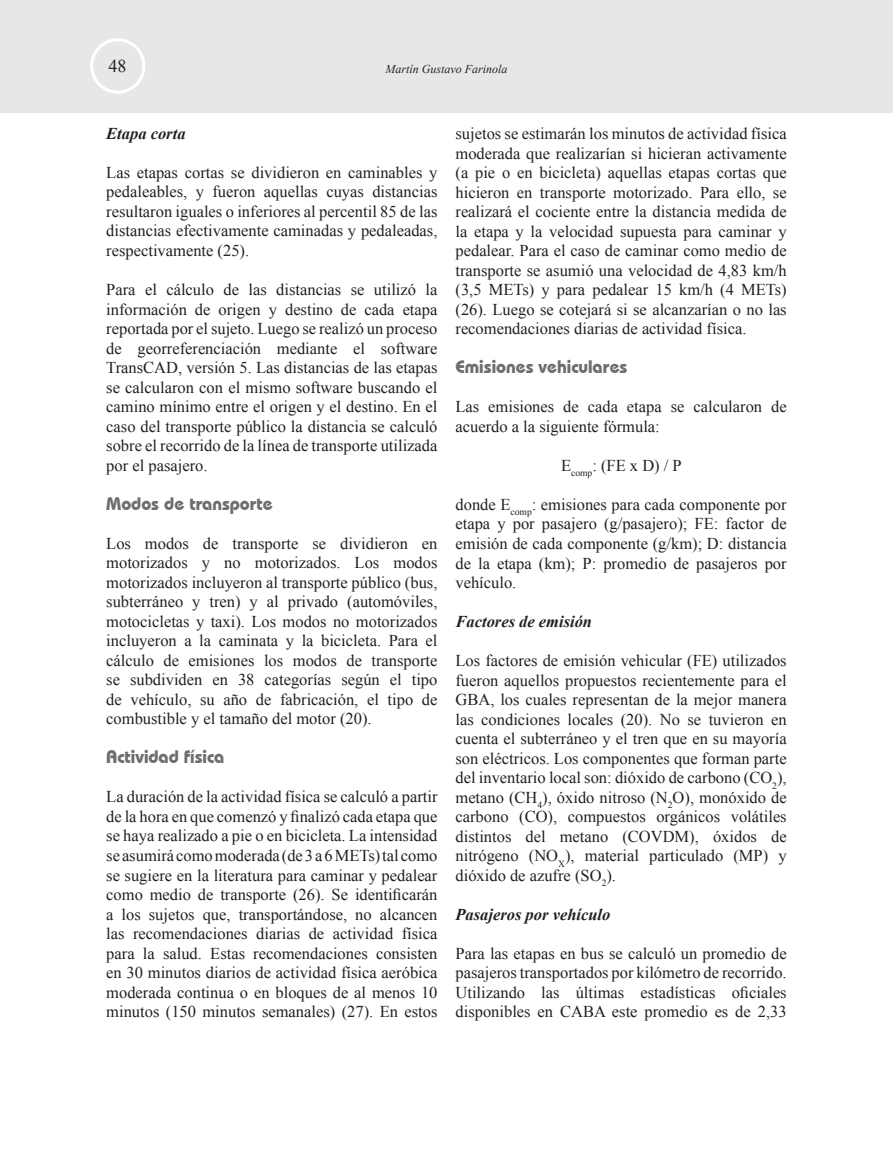
<style>
.page{position:relative;width:893px;height:1149px;background:#fff}
.page>*{position:absolute;margin:0;border:0;box-sizing:border-box;transform-origin:0 0}
.t1{font:700 18px "Bauhaus IT Cby BT";color:#6c6d70}
.t2{font:18px "Times New Roman";color:#231f20}
.t3{font:16.5px/19.5px "Times New Roman";color:#231f20;text-align:justify}
.t4{font:italic 700 16.5px "Times New Roman";color:#231f20}
.t5{font:italic 12px "Times New Roman";color:#231f20}
</style>
<div class="page">
<div style="left:0;top:0;width:893px;height:113px;background:#e6e7e9"></div>
<div style="left:90px;top:38px;width:55px;height:56px;border:3px solid #fff;border-radius:50%"></div>
<p class="t2" style="left:109px;top:54px;width:19px">48</p>
<p class="t5" style="left:385px;top:61px;width:124px">Martín Gustavo Farinola</p>
<p class="t4" style="left:106px;top:122px;width:81px">Etapa corta</p>
<p class="t3" style="left:106px;top:162px;width:333px">Las etapas cortas se dividieron en caminables y pedaleables, y fueron aquellas cuyas distancias resultaron iguales o inferiores al percentil 85 de las distancias efectivamente caminadas y pedaleadas, respectivamente (25).</p>
<p class="t3" style="left:106px;top:279px;width:333px">Para el cálculo de las distancias se utilizó la información de origen y destino de cada etapa reportada por el sujeto. Luego se realizó un proceso de georreferenciación mediante el software TransCAD, versión 5. Las distancias de las etapas se calcularon con el mismo software buscando el camino mínimo entre el origen y el destino. En el caso del transporte público la distancia se calculó sobre el recorrido de la línea de transporte utilizada por el pasajero.</p>
<p class="t1" style="left:106px;top:492px;width:168px">Modos de transporte</p>
<p class="t3" style="left:106px;top:533px;width:333px">Los modos de transporte se dividieron en motorizados y no motorizados. Los modos motorizados incluyeron al transporte público (bus, subterráneo y tren) y al privado (automóviles, motocicletas y taxi). Los modos no motorizados incluyeron a la caminata y la bicicleta. Para el cálculo de emisiones los modos de transporte se subdividen en 38 categorías según el tipo de vehículo, su año de fabricación, el tipo de combustible y el tamaño del motor (20).</p>
<p class="t1" style="left:106px;top:745px;width:120px">Actividad física</p>
<p class="t3" style="left:106px;top:786px;width:333px">La duración de la actividad física se calculó a partir de la hora en que comenzó y finalizó cada etapa que se haya realizado a pie o en bicicleta. La intensidad se asumirá como moderada (de 3 a 6 METs) tal como se sugiere en la literatura para caminar y pedalear como medio de transporte (26). Se identificarán a los sujetos que, transportándose, no alcancen las recomendaciones diarias de actividad física para la salud. Estas recomendaciones consisten en 30 minutos diarios de actividad física aeróbica moderada continua o en bloques de al menos 10 minutos (150 minutos semanales) (27). En estos</p>
<p class="t3" style="left:455px;top:124px;width:333px">sujetos se estimarán los minutos de actividad física moderada que realizarían si hicieran activamente (a pie o en bicicleta) aquellas etapas cortas que hicieron en transporte motorizado. Para ello, se realizará el cociente entre la distancia medida de la etapa y la velocidad supuesta para caminar y pedalear. Para el caso de caminar como medio de transporte se asumió una velocidad de 4,83 km/h (3,5 METs) y para pedalear 15 km/h (4 METs) (26). Luego se cotejará si se alcanzarían o no las recomendaciones diarias de actividad física.</p>
<p class="t1" style="left:455px;top:356px;width:173px">Emisiones vehiculares</p>
<p class="t3" style="left:455px;top:396px;width:333px">Las emisiones de cada etapa se calcularon de acuerdo a la siguiente fórmula:</p>
<p class="t3" style="left:561px;top:455px;width:122px">E<sub>comp</sub>: (FE x D) / P</p>
<p class="t3" style="left:455px;top:494px;width:333px">donde E<sub>comp</sub>: emisiones para cada componente por etapa y por pasajero (g/pasajero); FE: factor de emisión de cada componente (g/km); D: distancia de la etapa (km); P: promedio de pasajeros por vehículo.</p>
<p class="t4" style="left:455px;top:610px;width:138px">Factores de emisión</p>
<p class="t3" style="left:455px;top:650px;width:333px">Los factores de emisión vehicular (FE) utilizados fueron aquellos propuestos recientemente para el GBA, los cuales representan de la mejor manera las condiciones locales (20). No se tuvieron en cuenta el subterráneo y el tren que en su mayoría son eléctricos. Los componentes que forman parte del inventario local son: dióxido de carbono (CO<sub>2</sub>), metano (CH<sub>4</sub>), óxido nitroso (N<sub>2</sub>O), monóxido de carbono (CO), compuestos orgánicos volátiles distintos del metano (COVDM), óxidos de nitrógeno (NO<sub>X</sub>), material particulado (MP) y dióxido de azufre (SO<sub>2</sub>).</p>
<p class="t4" style="left:455px;top:902px;width:156px">Pasajeros por vehículo</p>
<p class="t3" style="left:455px;top:943px;width:333px">Para las etapas en bus se calculó un promedio de pasajeros transportados por kilómetro de recorrido.<br>Utilizando las últimas estadísticas oficiales disponibles en CABA este promedio es de 2,33</p>
</div>
